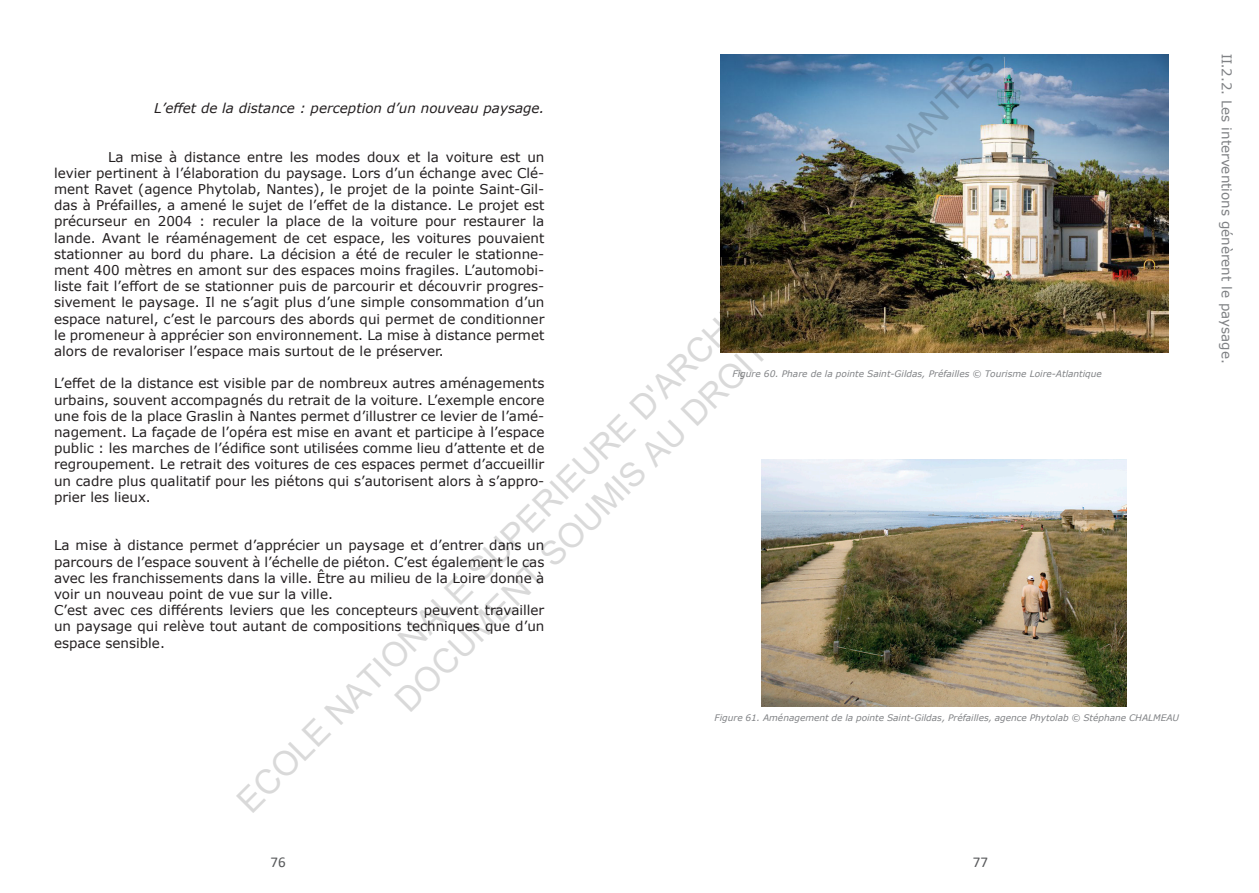
<style>
.page{position:relative;width:1259px;height:893px;background:#fff}
.page>*{position:absolute;margin:0;border:0;box-sizing:border-box;transform-origin:0 0}
.t1{font:33.9px/40.7px "Arial";color:rgb(0 0 0/.15);text-align:center}
.t2{font:15px "Calibri";color:#57585a}
.t3{font:13.5px/16.2px "Verdana";color:#231f20;text-align:justify}
.t4{font:italic 13.5px "Verdana";color:#231f20}
.t5{font:13.5px "Verdana";color:#808285}
.t6{font:italic 9px "Verdana";color:#808285}
.s1{font-family:"Tahoma"}
</style>
<div class="page">
<img style="left:720px;top:54px;width:448px;height:299px">
<img style="left:761px;top:459px;width:366px;height:247px">
<h1 class="t1" style="left:229px;top:792px;width:1056px;rotate:-45deg">ECOLE NATIONALE SUPERIEURE D'ARCHITECTURE DE NANTES<br>DOCUMENT SOUMIS AU DROIT D'AUTEUR</h1>
<p class="t4" style="left:154px;top:99px;width:392px">L’effet de la distance : perception d’un nouveau paysage.</p>
<p class="t3" style="left:54px;top:148px;width:492px;text-indent:54px">La mise à distance entre les modes doux et la voiture est un levier pertinent à l’élaboration du paysage. Lors d’un échange avec Clé&shy;ment Ravet (agence Phytolab, Nantes), le projet de la pointe Saint-Gil&shy;das à Préfailles, a amené le sujet de l’effet de la distance. Le projet est précurseur en 2004 : reculer la place de la voiture pour restaurer la lande. Avant le réaménagement de cet espace, les voitures pouvaient stationner au bord du phare. La décision a été de reculer le stationne&shy;ment 400 mètres en amont sur des espaces moins fragiles. L’automobi&shy;liste fait l’effort de se stationner puis de parcourir et découvrir progres&shy;sivement le paysage. Il ne s’agit plus d’une simple consommation d’un espace naturel, c’est le parcours des abords qui permet de conditionner le promeneur à apprécier son environnement. La mise à distance permet alors de revaloriser l’espace mais surtout de le préserver.</p>
<p class="t3" style="left:54px;top:375px;width:492px">L’effet de la distance est visible par de nombreux autres aménagements urbains, souvent accompagnés du retrait de la voiture. L’exemple encore une fois de la place Graslin à Nantes permet d’illustrer ce levier de l’amé&shy;nagement. La façade de l’opéra est mise en avant et participe à l’espace public : les marches de l’édifice sont utilisées comme lieu d’attente et de regroupement. Le retrait des voitures de ces espaces permet d’accueillir un cadre plus qualitatif pour les piétons qui s’autorisent alors à s’appro&shy;prier les lieux.</p>
<p class="t3" style="left:54px;top:537px;width:492px">La mise à distance permet d’apprécier un paysage et d’entrer dans un parcours de l’espace souvent à l’échelle de piéton. C’est également le cas avec les franchissements dans la ville. Être au milieu de la Loire donne à voir un nouveau point de vue sur la ville.</p>
<p class="t3" style="left:54px;top:602px;width:492px">C’est avec ces différents leviers que les concepteurs peuvent travailler un paysage qui relève tout autant de compositions techniques que d’un espace sensible.</p>
<p class="t6" style="left:732px;top:367px;width:371px">Figure 60. Phare de la pointe Saint-Gildas, Préfailles © Tourisme Loire-Atlantique</p>
<p class="t6" style="left:714px;top:712px;width:466px">Figure 61. Aménagement de la pointe Saint-Gildas, Préfailles, agence Phytolab © Stéphane CHALMEAU</p>
<p class="t2" style="left:271px;top:852px;width:17px">76</p>
<p class="t2" style="left:973px;top:852px;width:17px">77</p>
<p class="t5" style="left:1236px;top:54px;width:311px;rotate:90deg"><span class="s1">II.</span>2.2. Les interventions génèrent le paysage.</p>
</div>
